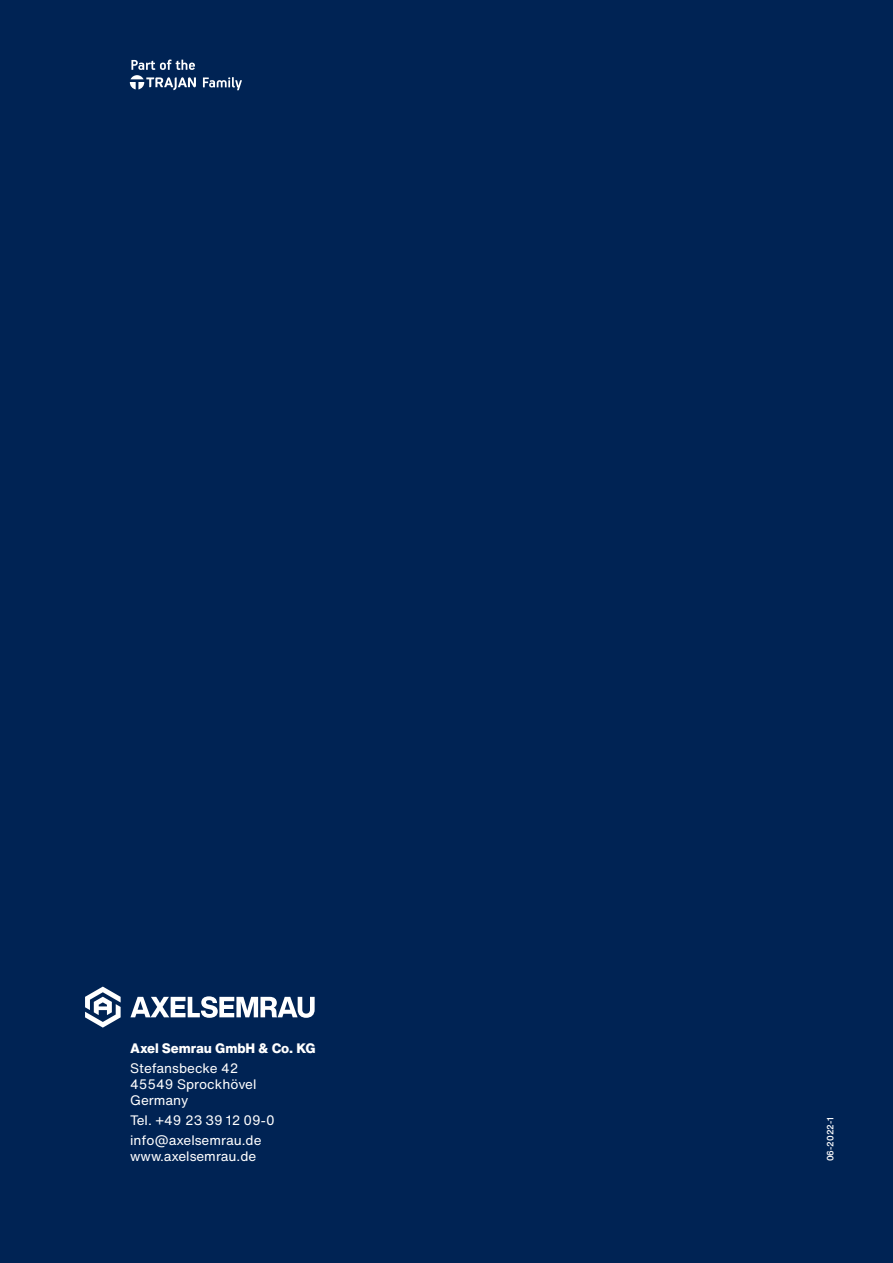
<style>
.page{position:relative;width:893px;height:1263px;background:#002354}
.page>*{position:absolute;margin:0;border:0;box-sizing:border-box;transform-origin:0 0}
.t1{font:13.5px/16px "Helvetica Now Text";color:#fff}
.t2{font:800 13.5px "Helvetica Now Text";letter-spacing:-.01em;color:#fff}
.t3{font:500 9px "Helvetica Now Text";letter-spacing:-.005em;color:#fff}
</style>
<div class="page">
<svg style="left:130px;top:996px;width:185px;height:22px"></svg>
<svg style="left:85px;top:986px;width:36px;height:41px"></svg>
<svg style="left:203px;top:77px;width:39px;height:13px"></svg>
<svg style="left:130px;top:60px;width:66px;height:30px"></svg>
<p class="t2" style="left:130px;top:1038px;width:187px">Axel Semrau GmbH &amp; Co. KG</p>
<p class="t1" style="left:130px;top:1060px;width:128px">Stefansbecke 42<br>45549 Sprockhövel<br>Germany</p>
<p class="t1" style="left:130px;top:1110px;width:146px;line-height:20px">Tel. +49 23 39 12 09-0 info@axelsemrau.de</p>
<p class="t1" style="left:130px;top:1148px;width:128px">www.axelsemrau.de</p>
<p class="t3" style="left:823px;top:1161px;width:46px;rotate:-90deg">06-2022-1</p>
</div>
